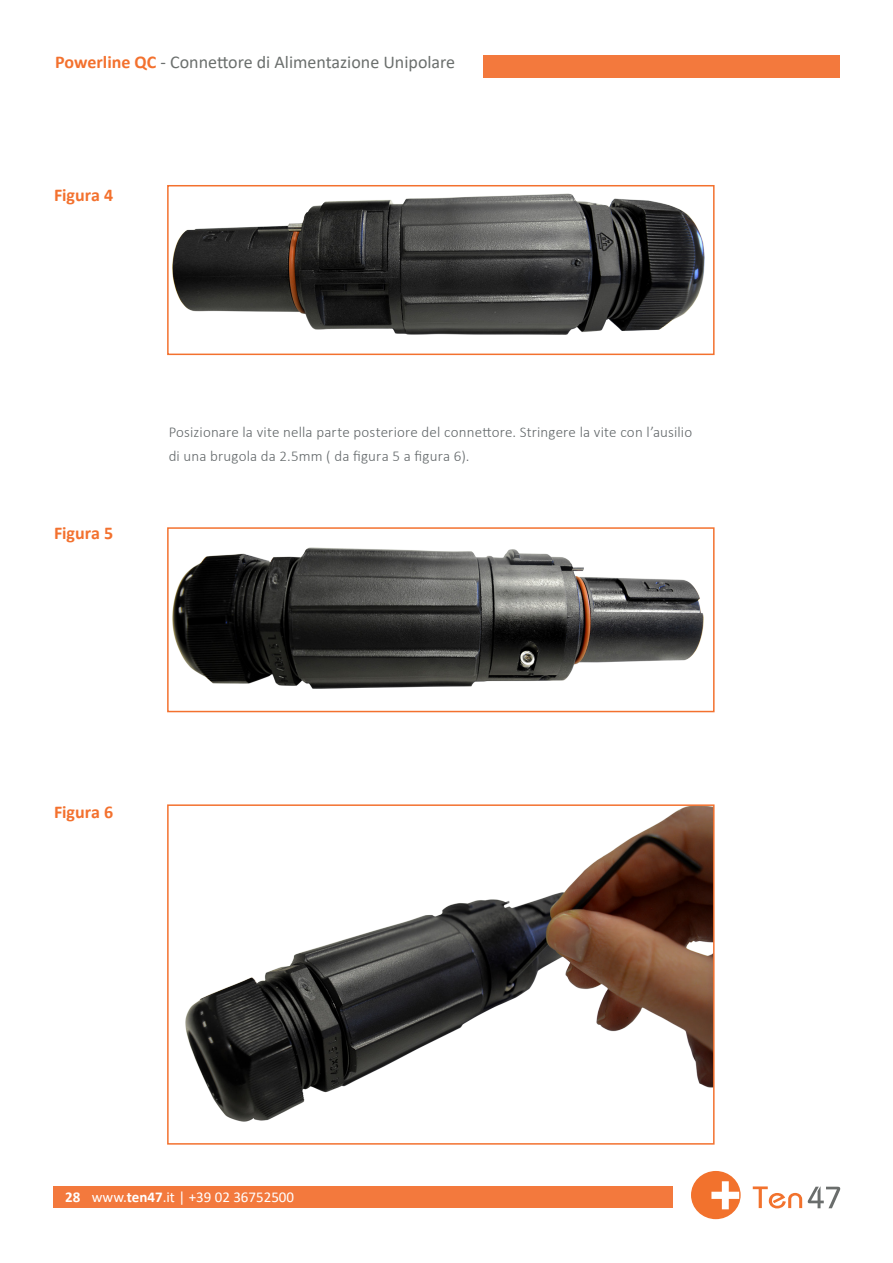
<style>
.page{position:relative;width:893px;height:1263px;background:#fff}
.page>*{position:absolute;margin:0;border:0;box-sizing:border-box;transform-origin:0 0}
.t1{font:18px "Calibri";color:#6b6f6d}
.Body_Text{font:700 18px "Calibri";letter-spacing:-.005em;color:#f3712e}
.Body_Text-2{font:300 15px/24px "Calibri";letter-spacing:.01em;color:#626769}
.t2{font:15px "Calibri";color:#fff}
.t3{font:700 15px "Calibri";color:#fff}
.s1{font-weight:700;color:#f3712e}
.s2{font-weight:700}
</style>
<div class="page">
<div style="left:53px;top:1187px;width:619px;height:21px;background:#f3793d"></div>
<svg style="left:753px;top:1186px;width:49px;height:22px"></svg>
<div style="left:691px;top:1171px;width:50px;height:48px;background:#f2722d;border-radius:50%"></div>
<svg style="left:711px;top:1181px;width:28px;height:28px"></svg>
<svg style="left:808px;top:1186px;width:32px;height:22px"></svg>
<img style="left:173px;top:193px;width:531px;height:142px">
<div style="left:167px;top:185px;width:548px;height:170px;border:2px solid #f3712e"></div>
<img style="left:172px;top:547px;width:531px;height:142px">
<div style="left:167px;top:527px;width:548px;height:185px;border:2px solid #f3712e"></div>
<img style="left:186px;top:807px;width:526px;height:314px">
<div style="left:167px;top:804px;width:548px;height:340px;border:2px solid #f3712e"></div>
<div style="left:483px;top:55px;width:357px;height:22px;background:#f3793d"></div>
<p class="t1" style="left:55px;top:50px;width:401px"><span class="s1">Powerline QC</span> - Connettore di Alimentazione Unipolare</p>
<p class="Body_Text" style="left:54px;top:182px;width:61px">Figura 4</p>
<p class="Body_Text" style="left:54px;top:520px;width:61px">Figura 5</p>
<p class="Body_Text-2" style="left:169px;top:420px;width:525px">Posizionare la vite nella parte posteriore del connettore. Stringere la vite con l’ausilio di una brugola da 2.5mm ( da figura 5 a figura 6).</p>
<p class="Body_Text" style="left:54px;top:799px;width:61px">Figura 6</p>
<p class="t3" style="left:65px;top:1186px;width:17px">28</p>
<p class="t2" style="left:92px;top:1187px;width:204px">www.<span class="s2">ten47</span>.it | +39 02 36752500</p>
</div>
